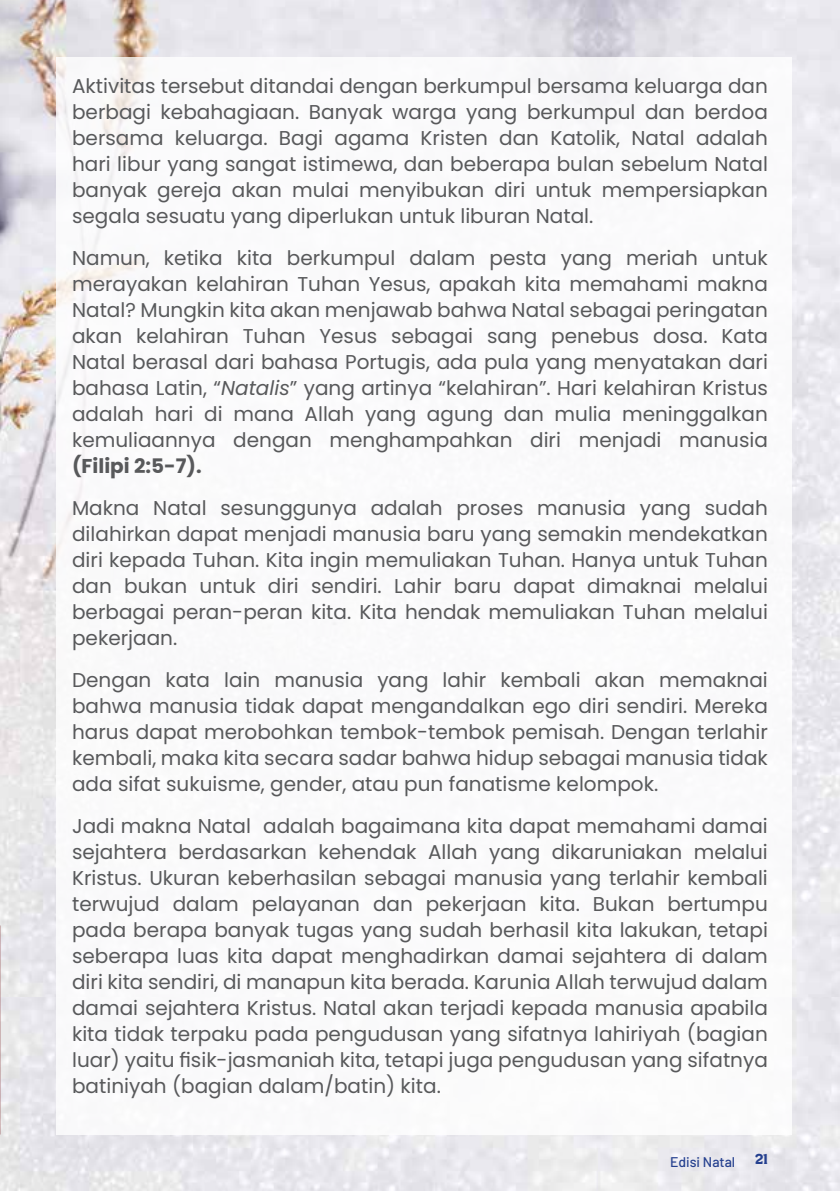
<style>
.page{position:relative;width:840px;height:1191px;background:#fff}
.page>*{position:absolute;margin:0;border:0;box-sizing:border-box;transform-origin:0 0}
.t1{font:20px/26px "Poppins";color:#58595b;text-align:justify}
.t2{font:700 20px "Poppins";color:#58595b}
.t3{font:500 14px "Barlow";color:#25408f}
.t4{font:14px "Nostalgia Collective";color:#25408f}
.s1{font-style:italic}
</style>
<div class="page">
<img style="left:0;top:0;width:839px;height:1191px">
<img style="left:0;top:997px;width:1px;height:194px">
<svg style="left:0;top:914px;width:1px;height:22px"></svg>
<div style="left:56px;top:57px;width:735px;height:1077px;background:#fff"></div>
<p class="t1" style="left:72px;top:73px;width:697px">Aktivitas tersebut ditandai dengan berkumpul bersama keluarga dan berbagi kebahagiaan. Banyak warga yang berkumpul dan berdoa bersama keluarga. Bagi agama Kristen dan Katolik, Natal adalah hari libur yang sangat istimewa, dan beberapa bulan sebelum Natal banyak gereja akan mulai menyibukan diri untuk mempersiapkan segala sesuatu yang diperlukan untuk liburan Natal.</p>
<p class="t1" style="left:72px;top:245px;width:697px">Namun, ketika kita berkumpul dalam pesta yang meriah untuk merayakan kelahiran Tuhan Yesus, apakah kita memahami makna Natal? Mungkin kita akan menjawab bahwa Natal sebagai peringatan akan kelahiran Tuhan Yesus sebagai sang penebus dosa. Kata Natal berasal dari bahasa Portugis, ada pula yang menyatakan dari bahasa Latin, “<span class="s1">Natalis</span>” yang artinya “kelahiran”. Hari kelahiran Kristus adalah hari di mana Allah yang agung dan mulia meninggalkan kemuliaannya dengan menghampahkan diri menjadi manusia</p>
<p class="t2" style="left:72px;top:454px;width:131px">(Filipi 2:5-7).</p>
<p class="t1" style="left:72px;top:495px;width:697px">Makna Natal sesunggunya adalah proses manusia yang sudah dilahirkan dapat menjadi manusia baru yang semakin mendekatkan diri kepada Tuhan. Kita ingin memuliakan Tuhan. Hanya untuk Tuhan dan bukan untuk diri sendiri. Lahir baru dapat dimaknai melalui berbagai peran-peran kita. Kita hendak memuliakan Tuhan melalui pekerjaan.</p>
<p class="t1" style="left:72px;top:667px;width:697px">Dengan kata lain manusia yang lahir kembali akan memaknai bahwa manusia tidak dapat mengandalkan ego diri sendiri. Mereka harus dapat merobohkan tembok-tembok pemisah. Dengan terlahir kembali, maka kita secara sadar bahwa hidup sebagai manusia tidak ada sifat sukuisme, gender, atau pun fanatisme kelompok.</p>
<p class="t1" style="left:72px;top:813px;width:697px">Jadi makna Natal adalah bagaimana kita dapat memahami damai sejahtera berdasarkan kehendak Allah yang dikaruniakan melalui Kristus. Ukuran keberhasilan sebagai manusia yang terlahir kembali terwujud dalam pelayanan dan pekerjaan kita. Bukan bertumpu pada berapa banyak tugas yang sudah berhasil kita lakukan, tetapi seberapa luas kita dapat menghadirkan damai sejahtera di dalam diri kita sendiri, di manapun kita berada. Karunia Allah terwujud dalam damai sejahtera Kristus. Natal akan terjadi kepada manusia apabila kita tidak terpaku pada pengudusan yang sifatnya lahiriyah (bagian luar) yaitu fisik-jasmaniah kita, tetapi juga pengudusan yang sifatnya batiniyah (bagian dalam/batin) kita.</p>
<p class="t3" style="left:669px;top:1151px;width:67px">Edisi Natal</p>
<p class="t4" style="left:754px;top:1150px;width:14px">21</p>
</div>
